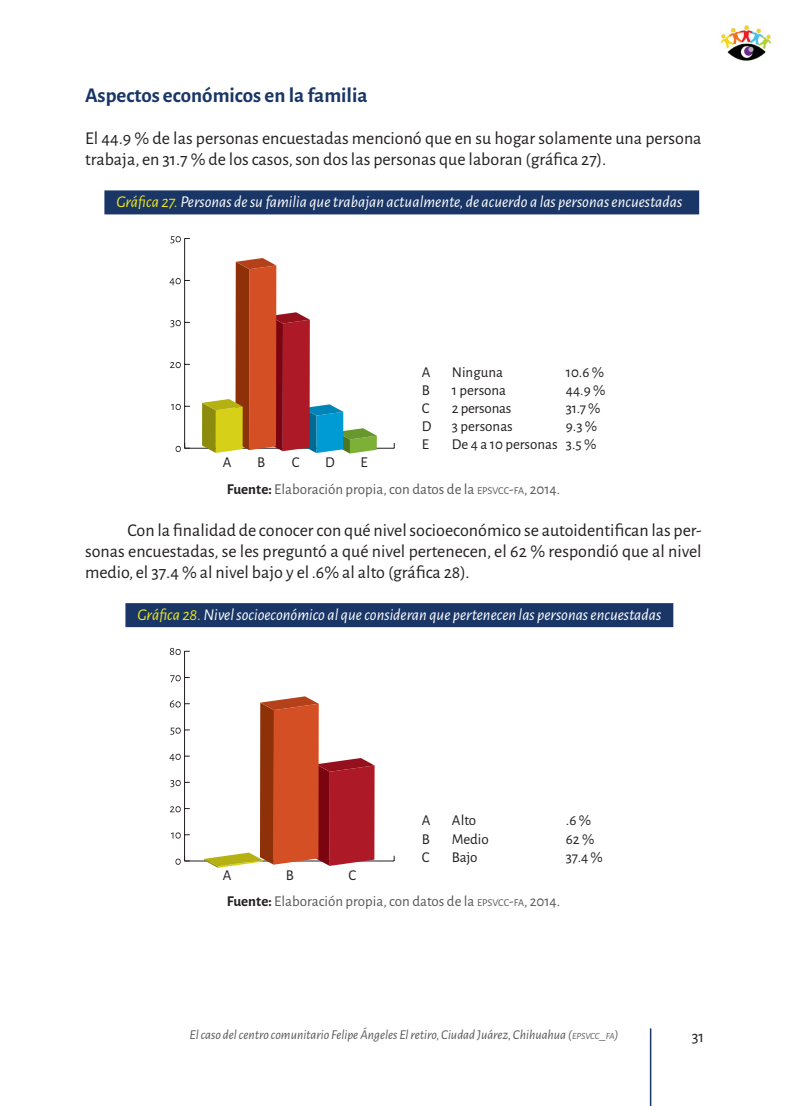
<style>
.page{position:relative;width:808px;height:1106px;background:#fff}
.page>*{position:absolute;margin:0;border:0;box-sizing:border-box;transform-origin:0 0}
.t1{font:700 21px "Alegreya Sans";color:#193667}
.t2{font:18px/21px "Alegreya Sans";color:#231f20}
.t3{font:italic 16.5px "Alegreya Sans";color:#fff}
.t4{font:16.5px "Alegreya Sans";color:#231f20}
.t5{font:15px "Alegreya Sans";color:#231f20}
.t6{font:15px "Alegreya Sans";color:#57585a}
.t7{font:italic 13.5px "Alegreya Sans";color:#57585a}
.s1{color:#f1ea1a}
.s2{font-weight:700;color:#231f20}
.s3{font-size:10.5px}
.s4{font-style:inherit}
.s5{font-size:9.45px}
</style>
<div class="page">
<hr style="left:650px;top:1028px;width:1px;height:78px;background:#193667">
<img style="left:720px;top:25px;width:52px;height:30px">
<svg style="left:731px;top:55px;width:32px;height:6px"></svg>
<div style="left:104px;top:190px;width:595px;height:24px;background:#193667"></div>
<div style="left:125px;top:603px;width:548px;height:24px;background:#193667"></div>
<hr style="left:185px;top:448px;width:209px;height:1px;background:#231f20">
<hr style="left:184px;top:238px;width:1px;height:210px;background:#231f20">
<svg style="left:176px;top:443px;width:14px;height:9px"></svg>
<svg style="left:171px;top:404px;width:19px;height:6px"></svg>
<svg style="left:170px;top:362px;width:20px;height:6px"></svg>
<svg style="left:170px;top:320px;width:20px;height:7px"></svg>
<svg style="left:170px;top:278px;width:20px;height:7px"></svg>
<svg style="left:170px;top:236px;width:20px;height:7px"></svg>
<svg style="left:202px;top:258px;width:175px;height:195px"></svg>
<hr style="left:185px;top:860px;width:209px;height:1px;background:#231f20">
<hr style="left:184px;top:651px;width:1px;height:210px;background:#231f20">
<svg style="left:175px;top:855px;width:15px;height:9px"></svg>
<svg style="left:171px;top:832px;width:19px;height:6px"></svg>
<svg style="left:170px;top:806px;width:20px;height:6px"></svg>
<svg style="left:170px;top:780px;width:20px;height:7px"></svg>
<svg style="left:169px;top:753px;width:21px;height:8px"></svg>
<svg style="left:170px;top:727px;width:20px;height:7px"></svg>
<svg style="left:170px;top:700px;width:20px;height:7px"></svg>
<svg style="left:170px;top:675px;width:20px;height:7px"></svg>
<svg style="left:170px;top:648px;width:20px;height:7px"></svg>
<svg style="left:204px;top:696px;width:171px;height:171px"></svg>
<p class="t1" style="left:85px;top:80px;width:284px">Aspectos económicos en la familia</p>
<p class="t2" style="left:85px;top:127px;width:618px">El 44.9 % de las personas encuestadas mencionó que en su hogar solamente una persona trabaja, en 31.7 % de los casos, son dos las personas que laboran (gráfica 27).</p>
<p class="t3" style="left:116px;top:190px;width:567px"><span class="s1">Gráfica 27.</span> Personas de su familia que trabajan actualmente, de acuerdo a las personas encuestadas</p>
<p class="t5" style="left:422px;top:362px;width:10px">A</p>
<p class="t5" style="left:452px;top:362px;width:53px">Ninguna</p>
<p class="t5" style="left:566px;top:362px;width:40px">10.6 %</p>
<p class="t5" style="left:422px;top:380px;width:10px">B</p>
<p class="t5" style="left:452px;top:380px;width:56px">1 persona</p>
<p class="t5" style="left:566px;top:380px;width:41px">44.9 %</p>
<p class="t5" style="left:422px;top:398px;width:9px">C</p>
<p class="t5" style="left:452px;top:398px;width:61px">2 personas</p>
<p class="t5" style="left:566px;top:398px;width:36px">31.7 %</p>
<p class="t5" style="left:422px;top:416px;width:11px">D</p>
<p class="t5" style="left:452px;top:416px;width:62px">3 personas</p>
<p class="t5" style="left:566px;top:416px;width:33px">9.3 %</p>
<p class="t5" style="left:422px;top:434px;width:9px">E</p>
<p class="t5" style="left:452px;top:434px;width:146px">De 4 a 10 personas 3.5 %</p>
<p class="t6" style="left:227px;top:478px;width:335px"><span class="s2">Fuente:</span> Elaboración propia, con datos de la <span class="s3">EPSVCC</span><span class="s4">-</span><span class="s3">FA</span>, 2014.</p>
<p class="t2" style="left:85px;top:518px;width:618px;text-align:justify;text-indent:43px">Con la finalidad de conocer con qué nivel socioeconómico se autoidentifican las per&shy;sonas encuestadas, se les preguntó a qué nivel pertenecen, el 62 % respondió que al nivel medio, el 37.4 % al nivel bajo y el .6% al alto (gráfica 28).</p>
<p class="t3" style="left:137px;top:603px;width:525px"><span class="s1">Gráfica 28.</span> Nivel socioeconómico al que consideran que pertenecen las personas encuestadas</p>
<p class="t5" style="left:223px;top:452px;width:10px">A</p>
<p class="t5" style="left:257px;top:452px;width:10px">B</p>
<p class="t5" style="left:292px;top:452px;width:9px">C</p>
<p class="t5" style="left:325px;top:452px;width:11px">D</p>
<p class="t5" style="left:360px;top:452px;width:9px">E</p>
<p class="t5" style="left:422px;top:810px;width:10px">A</p>
<p class="t5" style="left:452px;top:810px;width:26px">Alto</p>
<p class="t5" style="left:566px;top:810px;width:27px">.6 %</p>
<p class="t5" style="left:422px;top:828px;width:10px">B</p>
<p class="t5" style="left:452px;top:828px;width:38px">Medio</p>
<p class="t5" style="left:566px;top:828px;width:30px">62 %</p>
<p class="t5" style="left:422px;top:846px;width:9px">C</p>
<p class="t5" style="left:452px;top:846px;width:27px">Bajo</p>
<p class="t5" style="left:566px;top:846px;width:38px">37.4 %</p>
<p class="t6" style="left:227px;top:891px;width:335px"><span class="s2">Fuente:</span> Elaboración propia, con datos de la <span class="s3">EPSVCC</span><span class="s4">-</span><span class="s3">FA</span>, 2014.</p>
<p class="t5" style="left:223px;top:864px;width:10px">A</p>
<p class="t5" style="left:286px;top:864px;width:10px">B</p>
<p class="t5" style="left:348px;top:864px;width:9px">C</p>
<p class="t7" style="left:189px;top:1025px;width:431px">El caso del centro comunitario Felipe Ángeles El retiro, Ciudad Juárez, Chihuahua (<span class="s5">EPSVCC</span><span class="s4">_</span><span class="s5">FA</span>)</p>
<p class="t4" style="left:692px;top:1025px;width:14px">31</p>
</div>
